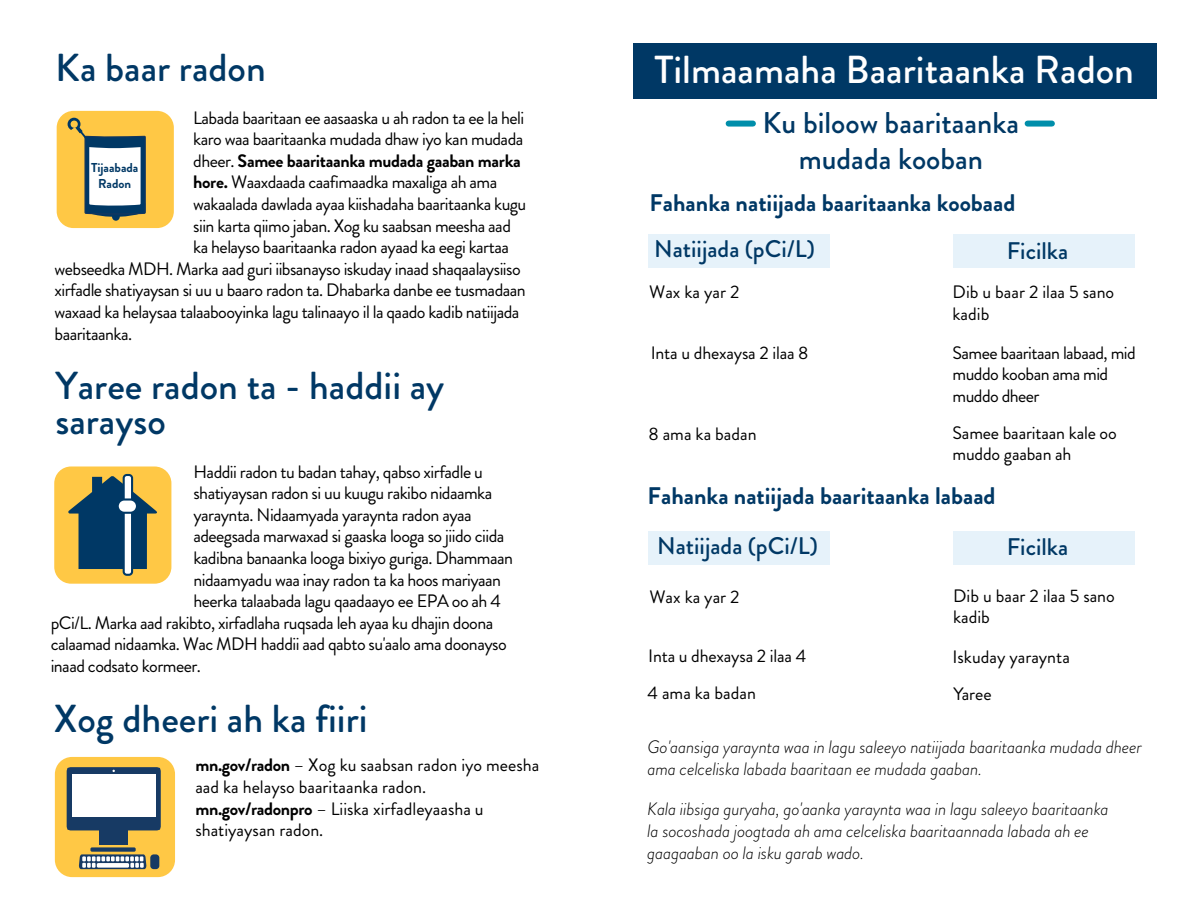
<style>
.page{position:relative;width:1188px;height:918px;background:#fff}
.page>*{position:absolute;margin:0;border:0;box-sizing:border-box;transform-origin:0 0}
.t1{font:500 39px/34.5px "Brandon Grotesque";color:#003865}
.t2{font:500 39px "Brandon Grotesque";color:#fff}
.t3{font:500 30px/36px "Brandon Grotesque";color:#003865;text-align:center}
.t4{font:700 24px "Brandon Grotesque";color:#003865}
.t5{font:500 24px "Brandon Grotesque";color:#003865}
.t6{font:18px/21.6px "Brandon Grotesque";letter-spacing:-.03em;color:#000}
.t7{font:italic 300 18px/21.6px "Brandon Grotesque";letter-spacing:-.01em;color:#000}
.t8{font:18px/21.6px "Brandon Grotesque";color:#000}
.t9{font:18px/21.6px "Brandon Grotesque";letter-spacing:-.01em;color:#000}
.t10{font:700 18px "Brandon Grotesque";letter-spacing:-.02em;color:#000}
.t11{font:700 12.9px/15.5px "Brandon Grotesque";color:#003865;text-align:center}
.s1{font-weight:400}
.s2{font-weight:700}
</style>
<div class="page">
<div style="left:633px;top:43px;width:524px;height:56px;background:#003865"></div>
<div style="left:729px;top:121px;width:24px;height:6px;background:#008eaa"></div>
<div style="left:1028px;top:121px;width:24px;height:6px;background:#008eaa"></div>
<div style="left:649px;top:235px;width:181px;height:33px;background:#e6f2fa"></div>
<div style="left:953px;top:235px;width:181px;height:33px;background:#e6f2fa"></div>
<div style="left:649px;top:531px;width:181px;height:34px;background:#e6f2fa"></div>
<div style="left:953px;top:531px;width:181px;height:34px;background:#e6f2fa"></div>
<div style="left:57px;top:111px;width:117px;height:117px;background:#ffc845;border-radius:17px"></div>
<div style="left:112px;top:200px;width:8px;height:21px;background:#003865;border-radius:4px"></div>
<div style="left:68px;top:118px;width:13px;height:13px;background:#003865;border-radius:50%"></div>
<svg style="left:70px;top:120px;width:76px;height:97px"></svg>
<div style="left:54px;top:467px;width:117px;height:117px;background:#ffc845;border-radius:17px"></div>
<div style="left:124px;top:475px;width:8px;height:100px;background:#fff;border-radius:3px"></div>
<div style="left:123px;top:474px;width:10px;height:102px;border:2px solid #003865;border-radius:3px"></div>
<svg style="left:68px;top:476px;width:89px;height:93px"></svg>
<div style="left:55px;top:757px;width:120px;height:120px;background:#ffc845;border-radius:17px"></div>
<div style="left:150px;top:854px;width:9px;height:15px;background:#173a64;border-radius:3px"></div>
<div style="left:67px;top:767px;width:94px;height:63px;border:8px solid #173a64"></div>
<svg style="left:79px;top:854px;width:68px;height:15px"></svg>
<div style="left:72px;top:774px;width:83px;height:47px;background:#fff"></div>
<div style="left:71px;top:817px;width:88px;height:10px;background:#173a64"></div>
<div style="left:99px;top:821px;width:29px;height:24px;background:#173a64"></div>
<div style="left:90px;top:847px;width:46px;height:5px;background:#173a64;border-radius:2px"></div>
<h2 class="t1" style="left:55px;top:51px;width:212px">Ka baar radon</h2>
<p class="t6" style="left:193px;top:107px;width:333px">Labada baaritaan ee aasaaska u ah radon ta ee la heli</p>
<p class="t6" style="left:193px;top:128px;width:332px">karo waa baaritaanka mudada dhaw iyo kan mudada</p>
<p class="t10" style="left:193px;top:148px;width:329px"><span class="s1">dheer.</span> Samee baaritaanka mudada gaaban marka</p>
<p class="t6" style="left:193px;top:172px;width:306px"><span class="s2">hore.</span> Waaxdaada caafimaadka maxaliga ah ama</p>
<p class="t6" style="left:193px;top:193px;width:335px">wakaalada dawlada ayaa kiishadaha baaritaanka kugu</p>
<p class="t6" style="left:193px;top:215px;width:319px">siin karta qiimo jaban. Xog ku saabsan meesha aad</p>
<p class="t6" style="left:193px;top:236px;width:317px">ka helayso baaritaanka radon ayaad ka eegi kartaa</p>
<p class="t6" style="left:55px;top:258px;width:468px">webseedka MDH. Marka aad guri iibsanayso iskuday inaad shaqaalaysiiso</p>
<p class="t6" style="left:55px;top:280px;width:473px">xirfadle shatiyaysan si uu u baaro radon ta. Dhabarka danbe ee tusmadaan</p>
<p class="t6" style="left:55px;top:301px;width:466px">waxaad ka helaysaa talaabooyinka lagu talinaayo il la qaado kadib natiijada</p>
<p class="t6" style="left:55px;top:323px;width:79px">baaritaanka.</p>
<h2 class="t1" style="left:55px;top:369px;width:390px">Yaree radon ta - haddii ay sarayso</h2>
<p class="t6" style="left:193px;top:461px;width:291px">Haddii radon tu badan tahay, qabso xirfadle u</p>
<p class="t6" style="left:193px;top:482px;width:300px">shatiyaysan radon si uu kuugu rakibo nidaamka</p>
<p class="t6" style="left:193px;top:504px;width:280px">yaraynta. Nidaamyada yaraynta radon ayaa</p>
<p class="t6" style="left:193px;top:526px;width:312px">adeegsada marwaxad si gaaska looga so jiido ciida</p>
<p class="t6" style="left:193px;top:547px;width:321px">kadibna banaanka looga bixiyo guriga. Dhammaan</p>
<p class="t6" style="left:193px;top:569px;width:309px">nidaamyadu waa inay radon ta ka hoos mariyaan</p>
<p class="t6" style="left:193px;top:590px;width:309px">heerka talaabada lagu qaadaayo ee EPA oo ah 4</p>
<p class="t6" style="left:51px;top:612px;width:444px">pCi/L. Marka aad rakibto, xirfadlaha ruqsada leh ayaa ku dhajin doona</p>
<p class="t6" style="left:51px;top:634px;width:458px">calaamad nidaamka. Wac MDH haddii aad qabto su'aalo ama doonayso</p>
<p class="t6" style="left:51px;top:655px;width:152px">inaad codsato kormeer.</p>
<h2 class="t1" style="left:54px;top:702px;width:315px">Xog dheeri ah ka fiiri</h2>
<p class="t8" style="left:195px;top:755px;width:345px"><span class="s2">mn.gov/radon</span> – Xog ku saabsan radon iyo meesha aad ka helayso baaritaanka radon.</p>
<p class="t8" style="left:195px;top:798px;width:290px"><span class="s2">mn.gov/radonpro</span> – Liiska xirfadleyaasha u shatiyaysan radon.</p>
<p class="t11" style="left:91px;top:160px;width:49px">Tijaabada<br>Radon</p>
<h2 class="t2" style="left:654px;top:42px;width:481px">Tilmaamaha Baaritaanka Radon</h2>
<h3 class="t3" style="left:763px;top:105px;width:258px">Ku biloow baaritaanka mudada kooban</h3>
<p class="t4" style="left:649px;top:186px;width:368px">Fahanka natiijada baaritaanka koobaad</p>
<h3 class="t5" style="left:654px;top:233px;width:162px">Natiijada (pCi/L)</h3>
<h3 class="t5" style="left:1007px;top:234px;width:63px">Ficilka</h3>
<p class="t6" style="left:649px;top:282px;width:92px">Wax ka yar 2</p>
<p class="t8" style="left:953px;top:282px;width:163px">Dib u baar 2 ilaa 5 sano kadib</p>
<p class="t9" style="left:651px;top:342px;width:159px">Inta u dhexaysa 2 ilaa 8</p>
<p class="t6" style="left:953px;top:342px;width:185px">Samee baaritaan labaad, mid muddo kooban ama mid muddo dheer</p>
<p class="t8" style="left:648px;top:424px;width:110px">8 ama ka badan</p>
<p class="t9" style="left:953px;top:422px;width:166px">Samee baaritaan kale oo muddo gaaban ah</p>
<h3 class="t4" style="left:648px;top:479px;width:349px">Fahanka natiijada baaritaanka labaad</h3>
<p class="t5" style="left:657px;top:529px;width:162px">Natiijada (pCi/L)</p>
<p class="t5" style="left:1007px;top:530px;width:63px">Ficilka</p>
<p class="t6" style="left:649px;top:586px;width:92px">Wax ka yar 2</p>
<p class="t8" style="left:953px;top:585px;width:163px">Dib u baar 2 ilaa 5 sano kadib</p>
<p class="t9" style="left:648px;top:645px;width:160px">Inta u dhexaysa 2 ilaa 4</p>
<p class="t8" style="left:952px;top:646px;width:119px">Iskuday yaraynta</p>
<p class="t8" style="left:648px;top:683px;width:110px">4 ama ka badan</p>
<p class="t6" style="left:953px;top:683px;width:40px">Yaree</p>
<p class="t7" style="left:648px;top:737px;width:496px">Go'aansiga yaraynta waa in lagu saleeyo natiijada baaritaanka mudada dheer ama celceliska labada baaritaan ee mudada gaaban.</p>
<p class="t7" style="left:647px;top:798px;width:463px">Kala iibsiga guryaha, go'aanka yaraynta waa in lagu saleeyo baaritaanka la socoshada joogtada ah ama celceliska baaritaannada labada ah ee gaagaaban oo la isku garab wado.</p>
</div>
